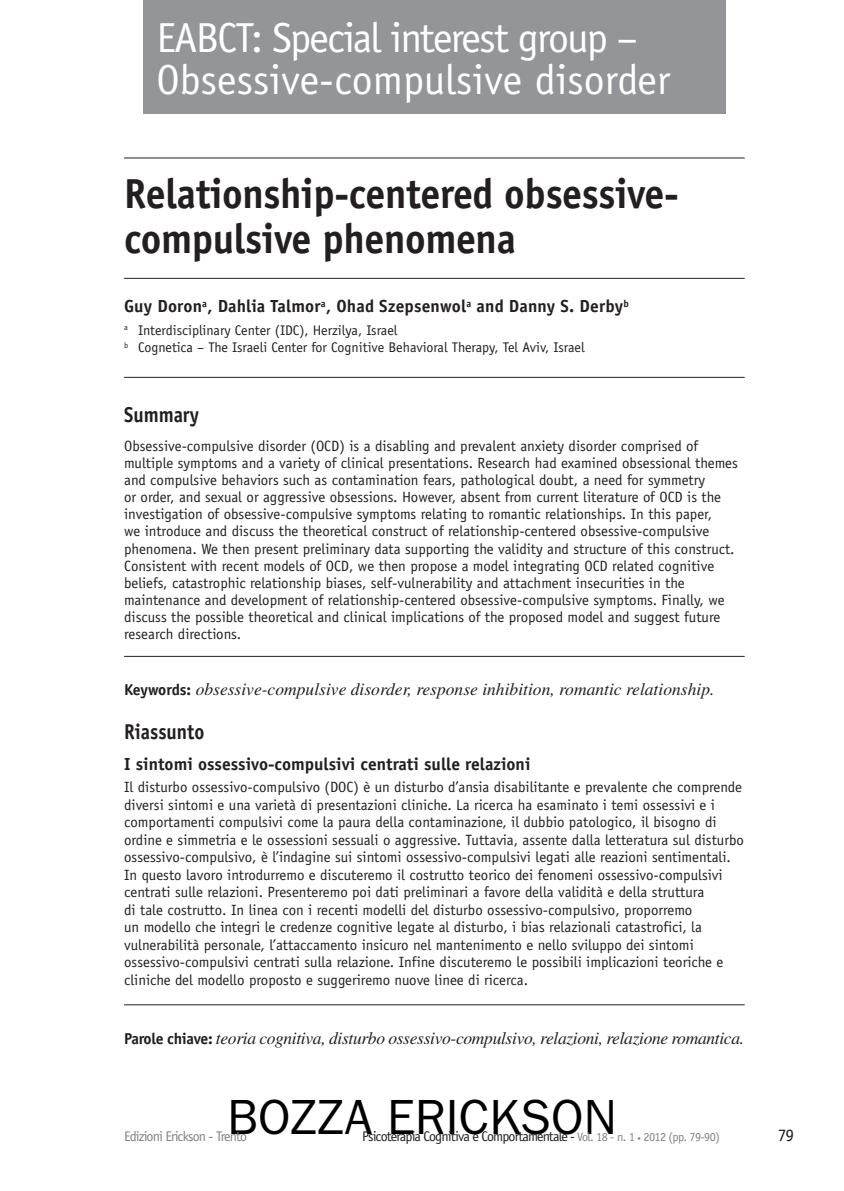
<style>
.page{position:relative;width:844px;height:1191px;background:#fff}
.page>*{position:absolute;margin:0;border:0;box-sizing:border-box;transform-origin:0 0}
.t1{font:49.52px "Franklin Gothic";color:#000}
.t2{font:42px/42px "Officina Sans Std";letter-spacing:-.02em;color:#fff}
.t3{font:700 42px/45.5px "Officina Sans Std";letter-spacing:-.01em;color:#231f20;scale:.95 1}
.t4{font:700 21.53px "Officina Sans Std";color:#231f20;scale:.89 1}
.t5{font:700 17.5px "Officina Sans Std";color:#231f20}
.t6{font:italic 17.5px "Times LT Std";letter-spacing:-.02em;color:#231f20}
.t7{font:italic 17.5px "Times LT Std";color:#231f20}
.t8{font:17.5px "Officina Sans Std";color:#231f20}
.t9{font:14.88px/17.2px "Officina Sans Std";color:#231f20}
.t10{font:14px/17.5px "Officina Sans Std";color:#231f20}
.t11{font:14px "Officina Sans Std";letter-spacing:-.06em;color:#231f20}
.t12{font:14px "Officina Sans Std";letter-spacing:-.06em;color:#808285}
.s1{font-family:"Officina Sans Std";font-weight:700;font-style:normal;font-size:15.75px}
.s2{font-style:italic}
.s3{font-size:12.25px;color:#808285}
.s4{font-size:7px;color:#808285}
</style>
<div class="page">
<hr style="left:124px;top:656px;width:620px;height:1px;background:#231f20">
<hr style="left:124px;top:1004px;width:620px;height:1px;background:#231f20">
<hr style="left:124px;top:158px;width:620px;height:1px;background:#231f20">
<hr style="left:124px;top:278px;width:620px;height:1px;background:#231f20">
<hr style="left:124px;top:377px;width:620px;height:1px;background:#231f20">
<div style="left:143px;top:0;width:582px;height:114px;background:#939598"></div>
<h2 class="t2" style="left:156px;top:17px;width:515px">EABCT: Special interest group –<br>Obsessive-compulsive disorder</h2>
<h2 class="t3" style="left:124px;top:170px;width:585px">Relationship-centered obsessive&shy;compulsive phenomena</h2>
<p class="t5" style="left:124px;top:295px;width:506px">Guy Doron<sup>a</sup>, Dahlia Talmor<sup>a</sup>, Ohad Szepsenwol<sup>a</sup> and Danny S. Derby<sup>b</sup></p>
<p class="t10" style="left:124px;top:321px;width:462px"><sup>a</sup> Interdisciplinary Center (IDC), Herzilya, Israel<br><sup>b</sup> Cognetica – The Israeli Center for Cognitive Behavioral Therapy, Tel Aviv, Israel</p>
<h3 class="t4" style="left:124px;top:402px;width:86px">Summary</h3>
<p class="t9" style="left:124px;top:437px;width:615px">Obsessive-compulsive disorder (OCD) is a disabling and prevalent anxiety disorder comprised of multiple symptoms and a variety of clinical presentations. Research had examined obsessional themes and compulsive behaviors such as contamination fears, pathological doubt, a need for symmetry<br>or order, and sexual or aggressive obsessions. However, absent from current literature of OCD is the investigation of obsessive-compulsive symptoms relating to romantic relationships. In this paper,<br>we introduce and discuss the theoretical construct of relationship-centered obsessive-compulsive phenomena. We then present preliminary data supporting the validity and structure of this construct.<br>Consistent with recent models of OCD, we then propose a model integrating OCD related cognitive beliefs, catastrophic relationship biases, self-vulnerability and attachment insecurities in the maintenance and development of relationship-centered obsessive-compulsive symptoms. Finally, we discuss the possible theoretical and clinical implications of the proposed model and suggest future research directions.</p>
<p class="t7" style="left:124px;top:680px;width:591px"><span class="s1">Keywords:</span> obsessive-compulsive disorder, response inhibition, romantic relationship.</p>
<h3 class="t4" style="left:124px;top:718px;width:92px">Riassunto</h3>
<p class="t5" style="left:124px;top:752px;width:408px">I sintomi ossessivo-compulsivi centrati sulle relazioni</p>
<p class="t9" style="left:124px;top:778px;width:621px">Il disturbo ossessivo-compulsivo (DOC) è un disturbo d’ansia disabilitante e prevalente che comprende diversi sintomi e una varietà di presentazioni cliniche. La ricerca ha esaminato i temi ossessivi e i comportamenti compulsivi come la paura della contaminazione, il dubbio patologico, il bisogno di ordine e simmetria e le ossessioni sessuali o aggressive. Tuttavia, assente dalla letteratura sul disturbo ossessivo-compulsivo, è l’indagine sui sintomi ossessivo-compulsivi legati alle reazioni sentimentali.<br>In questo lavoro introdurremo e discuteremo il costrutto teorico dei fenomeni ossessivo-compulsivi centrati sulle relazioni. Presenteremo poi dati preliminari a favore della validità e della struttura<br>di tale costrutto. In linea con i recenti modelli del disturbo ossessivo-compulsivo, proporremo<br>un modello che integri le credenze cognitive legate al disturbo, i bias relazionali catastrofici, la vulnerabilità personale, l’attaccamento insicuro nel mantenimento e nello sviluppo dei sintomi ossessivo-compulsivi centrati sulla relazione. Infine discuteremo le possibili implicazioni teoriche e cliniche del modello proposto e suggeriremo nuove linee di ricerca.</p>
<p class="t6" style="left:124px;top:1028px;width:621px"><span class="s1">Parole chiave:</span> teoria cognitiva, disturbo ossessivo-compulsivo, relazioni, relazione romantica.</p>
<h1 class="t1" style="left:227px;top:1088px;width:390px">BOZZA ERICKSON</h1>
<p class="t12" style="left:124px;top:1128px;width:124px">Edizioni Erickson - Trento</p>
<p class="t11" style="left:362px;top:1128px;width:359px">Psicoterapia Cognitiva e Comportamentale <span class="s2">-</span> <span class="s3">Vol. 18 - n. 1</span> <span class="s4">•</span> <span class="s3">2012 (pp. 79-90)</span></p>
<p class="t8" style="left:777px;top:1125px;width:18px">79</p>
</div>
